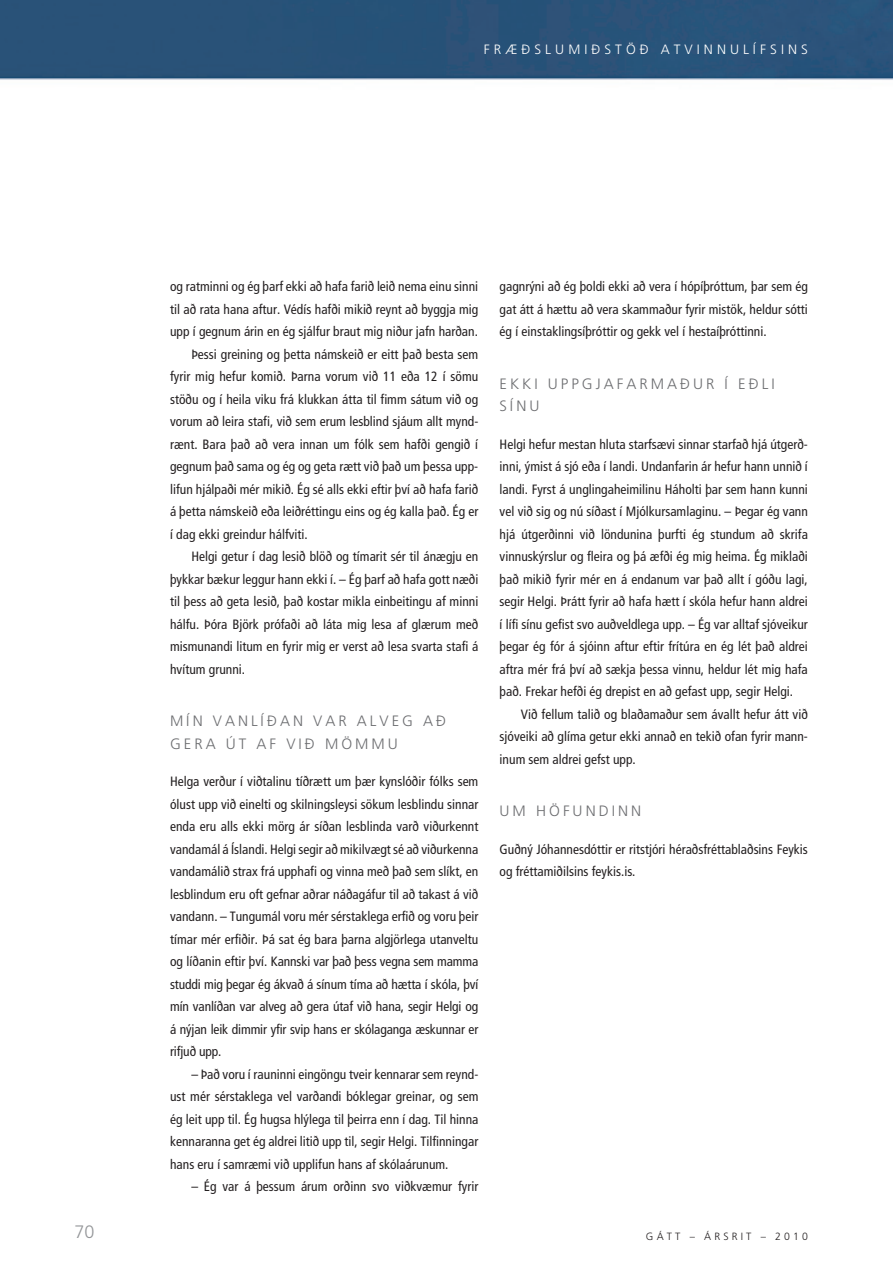
<style>
.page{position:relative;width:893px;height:1263px;background:#fff}
.page>*{position:absolute;margin:0;border:0;box-sizing:border-box;transform-origin:0 0}
.t1{font:300 18px "Frutiger";color:#939598}
.t2{font:300 15px "Frutiger";letter-spacing:.2em;color:#6c6d70}
.t3{font:condensed 13.5px/22.5px "Frutiger";color:#231f20;text-align:justify}
.t4{font:300 13.5px "Frutiger";letter-spacing:.3em;color:#fff}
.t5{font:300 10.5px "Frutiger";letter-spacing:.3em;color:#231f20}
</style>
<div class="page">
<div style="left:0;top:0;width:893px;height:80px;background:#295278"></div>
<p class="t4" style="left:484px;top:42px;width:326px">FRÆÐSLUMIÐSTÖÐ ATVINNULÍFSINS</p>
<h1 class="t1" style="left:75px;top:1222px;width:22px">70</h1>
<p class="t3" style="left:170px;top:275px;width:310px">og ratminni og ég þarf ekki að hafa farið leið nema einu sinni</p>
<p class="t3" style="left:170px;top:298px;width:310px">til að rata hana aftur. Védís hafði mikið reynt að byggja mig</p>
<p class="t3" style="left:170px;top:320px;width:309px">upp í gegnum árin en ég sjálfur braut mig niður jafn harðan.</p>
<p class="t3" style="left:191px;top:343px;width:288px">Þessi greining og þetta námskeið er eitt það besta sem</p>
<p class="t3" style="left:170px;top:365px;width:310px">fyrir mig hefur komið. Þarna vorum við 11 eða 12 í sömu</p>
<p class="t3" style="left:170px;top:388px;width:310px">stöðu og í heila viku frá klukkan átta til fimm sátum við og</p>
<p class="t3" style="left:170px;top:410px;width:310px">vorum að leira stafi, við sem erum lesblind sjáum allt mynd-</p>
<p class="t3" style="left:170px;top:433px;width:310px">rænt. Bara það að vera innan um fólk sem hafði gengið í</p>
<p class="t3" style="left:170px;top:455px;width:310px">gegnum það sama og ég og geta rætt við það um þessa upp-</p>
<p class="t3" style="left:170px;top:478px;width:310px">lifun hjálpaði mér mikið. Ég sé alls ekki eftir því að hafa farið</p>
<p class="t3" style="left:170px;top:500px;width:310px">á þetta námskeið eða leiðréttingu eins og ég kalla það. Ég er</p>
<p class="t3" style="left:170px;top:523px;width:139px">í dag ekki greindur hálfviti.</p>
<p class="t3" style="left:191px;top:545px;width:289px">Helgi getur í dag lesið blöð og tímarit sér til ánægju en</p>
<p class="t3" style="left:170px;top:568px;width:310px">þykkar bækur leggur hann ekki í. – Ég þarf að hafa gott næði</p>
<p class="t3" style="left:170px;top:590px;width:310px">til þess að geta lesið, það kostar mikla einbeitingu af minni</p>
<p class="t3" style="left:170px;top:613px;width:310px">hálfu. Þóra Björk prófaði að láta mig lesa af glærum með</p>
<p class="t3" style="left:170px;top:635px;width:310px">mismunandi litum en fyrir mig er verst að lesa svarta stafi á</p>
<p class="t3" style="left:170px;top:658px;width:76px">hvítum grunni.</p>
<p class="t2" style="left:170px;top:713px;width:25px">MÍN</p>
<p class="t2" style="left:213px;top:713px;width:13px">VANLÍÐAN</p>
<p class="t2" style="left:313px;top:713px;width:12px">VAR</p>
<p class="t2" style="left:357px;top:713px;width:12px">ALVE</p>
<p class="t2" style="left:402px;top:713px;width:33px">G AÐ</p>
<p class="t2" style="left:170px;top:735px;width:25px">GERA</p>
<p class="t2" style="left:226px;top:735px;width:42px">ÚT AF</p>
<p class="t2" style="left:286px;top:735px;width:11px">VIÐ</p>
<p class="t2" style="left:325px;top:735px;width:16px">MÖMMU</p>
<p class="t3" style="left:170px;top:770px;width:310px">Helga verður í viðtalinu tíðrætt um þær kynslóðir fólks sem ólust upp við einelti og skilningsleysi sökum lesblindu sinnar enda eru alls ekki mörg ár síðan lesblinda varð viðurkennt vandamál á Íslandi. Helgi segir að mikilvægt sé að viðurkenna vandamálið strax frá upphafi og vinna með það sem slíkt, en lesblindum eru oft gefnar aðrar náðagáfur til að takast á við vandann. – Tungumál voru mér sérstaklega erfið og voru þeir tímar mér erfiðir. Þá sat ég bara þarna algjörlega utanveltu og líðanin eftir því. Kannski var það þess vegna sem mamma studdi mig þegar ég ákvað á sínum tíma að hætta í skóla, því mín vanlíðan var alveg að gera útaf við hana, segir Helgi og á nýjan leik dimmir yfir svip hans er skólaganga æskunnar er rifjuð upp.</p>
<p class="t3" style="left:170px;top:1063px;width:310px;text-indent:21px">– Það voru í rauninni eingöngu tveir kennarar sem reynd&shy;ust mér sérstaklega vel varðandi bóklegar greinar, og sem ég leit upp til. Ég hugsa hlýlega til þeirra enn í dag. Til hinna kennaranna get ég aldrei litið upp til, segir Helgi. Tilfinningar hans eru í samræmi við upplifun hans af skólaárunum.</p>
<p class="t3" style="left:191px;top:1176px;width:288px">– Ég var á þessum árum orðinn svo viðkvæmur fyrir</p>
<p class="t3" style="left:500px;top:276px;width:310px">gagnrýni að ég þoldi ekki að vera í hópíþróttum, þar sem ég gat átt á hættu að vera skammaður fyrir mistök, heldur sótti ég í einstaklingsíþróttir og gekk vel í hestaíþróttinni.</p>
<p class="t2" style="left:500px;top:375px;width:20px">EKKI</p>
<p class="t2" style="left:548px;top:375px;width:70px">U PPGJAFARMAÐUR</p>
<p class="t2" style="left:725px;top:375px;width:24px">Í EÐLI</p>
<p class="t2" style="left:500px;top:398px;width:11px">SÍNU</p>
<p class="t3" style="left:500px;top:433px;width:310px">Helgi hefur mestan hluta starfsævi sinnar starfað hjá útgerð&shy;inni, ýmist á sjó eða í landi. Undanfarin ár hefur hann unnið í landi. Fyrst á unglingaheimilinu Háholti þar sem hann kunni vel við sig og nú síðast í Mjólkursamlaginu. – Þegar ég vann hjá útgerðinni við löndunina þurfti ég stundum að skrifa vinnuskýrslur og fleira og þá æfði ég mig heima. Ég miklaði það mikið fyrir mér en á endanum var það allt í góðu lagi, segir Helgi. Þrátt fyrir að hafa hætt í skóla hefur hann aldrei í lífi sínu gefist svo auðveldlega upp. – Ég var alltaf sjóveikur þegar ég fór á sjóinn aftur eftir frítúra en ég lét það aldrei aftra mér frá því að sækja þessa vinnu, heldur lét mig hafa það. Frekar hefði ég drepist en að gefast upp, segir Helgi.</p>
<p class="t3" style="left:500px;top:703px;width:310px;text-indent:21px">Við fellum talið og blaðamaður sem ávallt hefur átt við sjóveiki að glíma getur ekki annað en tekið ofan fyrir mann&shy;inum sem aldrei gefst upp.</p>
<p class="t2" style="left:500px;top:803px;width:143px">UM HÖFUND INN</p>
<p class="t3" style="left:500px;top:838px;width:310px">Guðný Jóhannesdóttir er ritstjóri héraðsfréttablaðsins Feykis og fréttamiðilsins feykis.is.</p>
<p class="t5" style="left:646px;top:1230px;width:29px">GÁTT</p>
<p class="t5" style="left:690px;top:1230px;width:33px">– Á RSRIT</p>
<p class="t5" style="left:761px;top:1230px;width:49px">– 2010</p>
</div>
